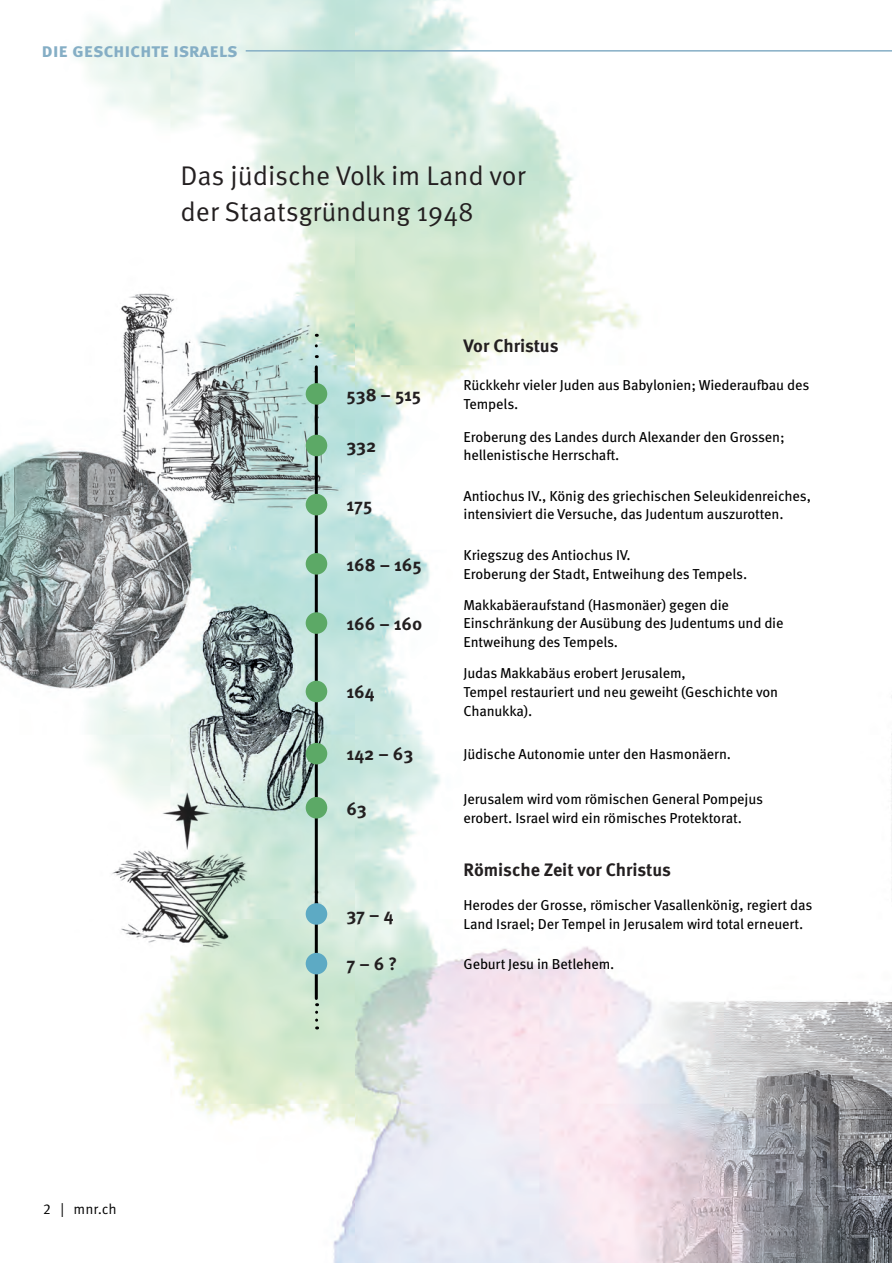
<style>
.page{position:relative;width:892px;height:1263px;background:#fff}
.page>*{position:absolute;margin:0;border:0;box-sizing:border-box;transform-origin:0 0}
.t1{font:27px/36px "Meta OT Norm";color:#231f20}
.t2{font:700 19.5px "Meta OT";letter-spacing:-.015em;color:#85aec5}
.t3{font:700 18px "Meta OT";color:#231f20}
.t4{font:14.4px/18.8px "Meta OT";letter-spacing:-.01em;color:#000}
.t5{font:14.4px "Meta Correspondence OT";color:#000}
</style>
<div class="page">
<img style="left:0;top:0;width:892px;height:1262px">
<hr style="left:315px;top:367px;width:3px;height:631px;background:#000">
<svg style="left:315px;top:334px;width:3px;height:12px"></svg>
<svg style="left:315px;top:1003px;width:3px;height:17px"></svg>
<hr style="left:246px;top:50px;width:646px;height:2px;background:#85aec5">
<div style="left:306px;top:383px;width:21px;height:21px;background:#5ca966;border-radius:50%"></div>
<div style="left:306px;top:434px;width:21px;height:22px;background:#5ca966;border-radius:50%"></div>
<div style="left:306px;top:494px;width:21px;height:21px;background:#5ca966;border-radius:50%"></div>
<div style="left:306px;top:553px;width:21px;height:21px;background:#5ca966;border-radius:50%"></div>
<div style="left:306px;top:612px;width:21px;height:21px;background:#5ca966;border-radius:50%"></div>
<div style="left:306px;top:680px;width:21px;height:22px;background:#5ca966;border-radius:50%"></div>
<div style="left:306px;top:742px;width:21px;height:22px;background:#5ca966;border-radius:50%"></div>
<div style="left:306px;top:796px;width:21px;height:22px;background:#5ca966;border-radius:50%"></div>
<div style="left:306px;top:903px;width:21px;height:21px;background:#5daac4;border-radius:50%"></div>
<div style="left:306px;top:952px;width:21px;height:22px;background:#5daac4;border-radius:50%"></div>
<h2 class="t2" style="left:42px;top:38px;width:198px">Die Geschichte israels</h2>
<h1 class="t1" style="left:180px;top:158px;width:346px">Das jüdische Volk im Land vor der Staatsgründung 1948</h1>
<p class="t3" style="left:463px;top:335px;width:96px">Vor Christus</p>
<p class="t3" style="left:346px;top:383px;width:76px">538 – 515</p>
<p class="t4" style="left:463px;top:375px;width:347px">Rückkehr vieler Juden aus Babylonien; Wiederaufbau des<br>Tempels.</p>
<p class="t3" style="left:346px;top:434px;width:31px">332</p>
<p class="t4" style="left:463px;top:427px;width:323px">Eroberung des Landes durch Alexander den Grossen; hellenistische Herrschaft.</p>
<p class="t3" style="left:346px;top:493px;width:28px">175</p>
<p class="t4" style="left:463px;top:486px;width:349px">Antiochus IV., König des griechischen Seleukidenreiches, intensiviert die Versuche, das Judentum auszurotten.</p>
<p class="t3" style="left:346px;top:553px;width:77px">168 – 165</p>
<p class="t4" style="left:463px;top:545px;width:285px">Kriegszug des Antiochus IV.<br>Eroberung der Stadt, Entweihung des Tempels.</p>
<p class="t3" style="left:346px;top:612px;width:77px">166 – 160</p>
<p class="t4" style="left:463px;top:595px;width:321px">Makkabäeraufstand (Hasmonäer) gegen die<br>Einschränkung der Ausübung des Judentums und die<br>Entweihung des Tempels.</p>
<p class="t3" style="left:346px;top:680px;width:30px">164</p>
<p class="t4" style="left:463px;top:664px;width:316px">Judas Makkabäus erobert Jerusalem,<br>Tempel restauriert und neu geweiht (Geschichte von<br>Chanukka).</p>
<p class="t5" style="left:43px;top:1200px;width:76px">2 | mnr.ch</p>
<p class="t3" style="left:346px;top:742px;width:68px">142 – 63</p>
<p class="t4" style="left:463px;top:744px;width:269px">Jüdische Autonomie unter den Hasmonäern.</p>
<p class="t3" style="left:346px;top:796px;width:22px">63</p>
<p class="t4" style="left:463px;top:789px;width:301px">Jerusalem wird vom römischen General Pompejus erobert. Israel wird ein römisches Protektorat.</p>
<p class="t3" style="left:463px;top:858px;width:209px">Römische Zeit vor Christus</p>
<p class="t3" style="left:346px;top:902px;width:49px">37 – 4</p>
<p class="t4" style="left:463px;top:895px;width:350px">Herodes der Grosse, römischer Vasallenkönig, regiert das<br>Land Israel; Der Tempel in Jerusalem wird total erneuert.</p>
<p class="t3" style="left:346px;top:952px;width:52px">7 – 6 ?</p>
<p class="t4" style="left:463px;top:954px;width:152px">Geburt Jesu in Betlehem.</p>
</div>
